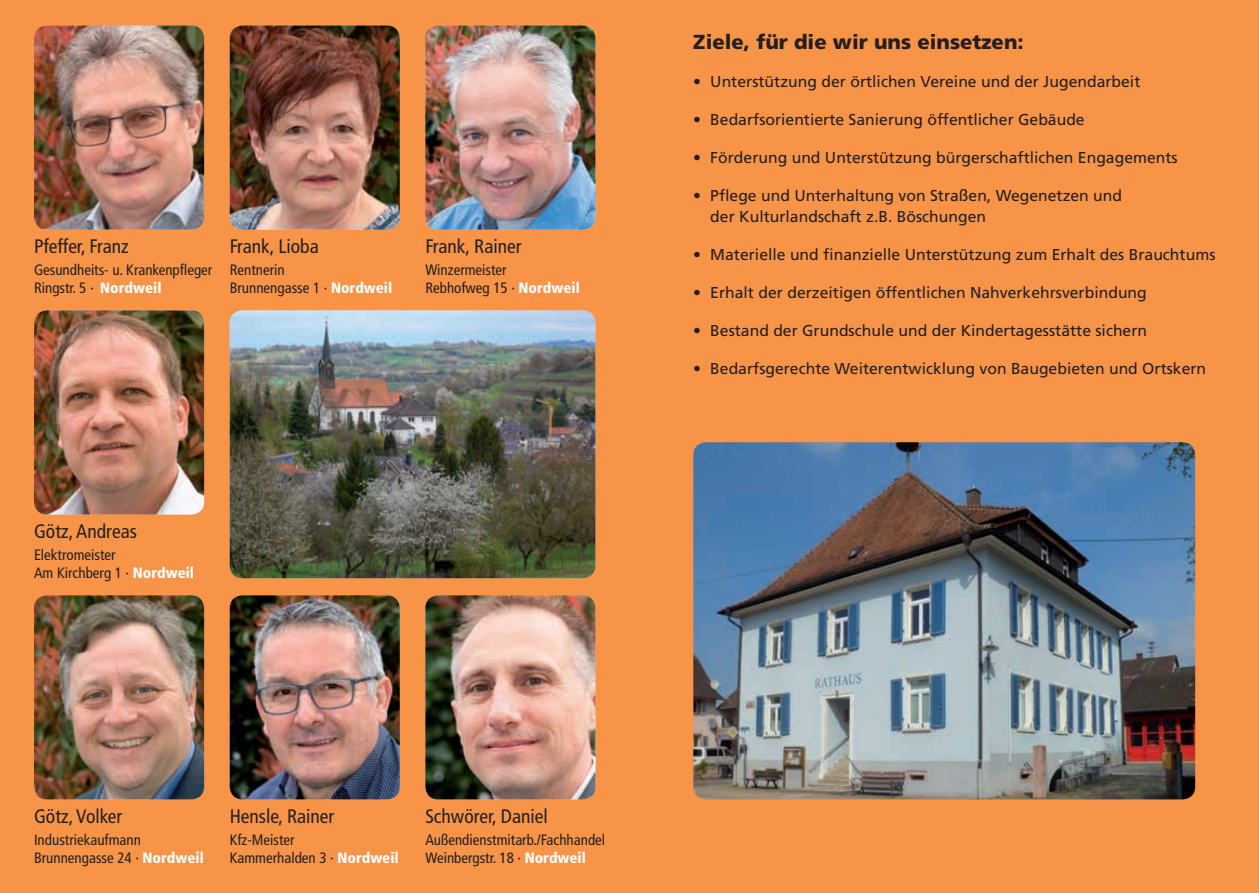
<style>
.page{position:relative;width:1259px;height:893px;background:#fff}
.page>*{position:absolute;margin:0;border:0;box-sizing:border-box;transform-origin:0 0}
.t1{font:900 20.25px "Frutiger";color:#231f20}
.t2{font:condensed 19.5px "Frutiger";color:#231f20}
.t3{font:15.75px/21px "Frutiger";color:#231f20}
.t4{font:condensed 15px/18px "Frutiger";color:#231f20}
.s1{font-weight:900;color:#fff}
</style>
<div class="page">
<div style="left:0;top:0;width:628px;height:893px;background:#f79447"></div>
<img style="left:34px;top:26px;width:170px;height:204px">
<img style="left:230px;top:310px;width:365px;height:268px">
<img style="left:34px;top:310px;width:170px;height:204px">
<img style="left:425px;top:595px;width:170px;height:204px">
<img style="left:425px;top:26px;width:170px;height:204px">
<img style="left:230px;top:595px;width:170px;height:204px">
<img style="left:230px;top:26px;width:170px;height:204px">
<img style="left:34px;top:595px;width:170px;height:204px">
<div style="left:629px;top:0;width:630px;height:893px;background:#f79447"></div>
<img style="left:693px;top:442px;width:502px;height:357px">
<p class="t2" style="left:34px;top:235px;width:96px">Pfeffer, Franz</p>
<p class="t4" style="left:34px;top:261px;width:180px">Gesundheits- u. Krankenpfleger<br>Ringstr. 5 · <span class="s1">Nordweil</span></p>
<p class="t2" style="left:230px;top:235px;width:91px">Frank, Lioba</p>
<p class="t4" style="left:230px;top:261px;width:164px">Rentnerin<br>Brunnengasse 1 · <span class="s1">Nordweil</span></p>
<p class="t2" style="left:425px;top:235px;width:98px">Frank, Rainer</p>
<p class="t4" style="left:425px;top:261px;width:156px">Winzermeister<br>Rebhofweg 15 · <span class="s1">Nordweil</span></p>
<p class="t2" style="left:34px;top:520px;width:104px">Götz, Andreas</p>
<p class="t4" style="left:34px;top:546px;width:162px">Elektromeister<br>Am Kirchberg 1 · <span class="s1">Nordweil</span></p>
<p class="t1" style="left:693px;top:29px;width:332px">Ziele, für die wir uns einsetzen:</p>
<p class="t3" style="left:693px;top:71px;width:449px">• Unterstützung der örtlichen Vereine und der Jugendarbeit</p>
<p class="t3" style="left:693px;top:109px;width:393px">• Bedarfsorientierte Sanierung öffentlicher Gebäude</p>
<p class="t3" style="left:693px;top:147px;width:486px">• Förderung und Unterstützung bürgerschaftlichen Engagements</p>
<p class="t3" style="left:710px;top:185px;width:413px;text-indent:-17px">• Pflege und Unterhaltung von Straßen, Wegenetzen und der Kulturlandschaft z.B. Böschungen</p>
<p class="t3" style="left:693px;top:244px;width:524px">• Materielle und finanzielle Unterstützung zum Erhalt des Brauchtums</p>
<p class="t3" style="left:693px;top:282px;width:455px">• Erhalt der derzeitigen öffentlichen Nahverkehrsverbindung</p>
<p class="t3" style="left:693px;top:320px;width:455px">• Bestand der Grundschule und der Kindertagesstätte sichern</p>
<p class="t3" style="left:693px;top:358px;width:514px">• Bedarfsgerechte Weiterentwicklung von Baugebieten und Ortskern</p>
<p class="t2" style="left:34px;top:804px;width:90px">Götz, Volker</p>
<p class="t4" style="left:34px;top:831px;width:171px">Industriekaufmann<br>Brunnengasse 24 · <span class="s1">Nordweil</span></p>
<p class="t2" style="left:230px;top:804px;width:106px">Hensle, Rainer</p>
<p class="t4" style="left:230px;top:831px;width:170px">Kfz-Meister<br>Kammerhalden 3 · <span class="s1">Nordweil</span></p>
<p class="t2" style="left:425px;top:804px;width:124px">Schwörer, Daniel</p>
<p class="t4" style="left:425px;top:831px;width:181px">Außendienstmitarb./Fachhandel<br>Weinbergstr. 18 · <span class="s1">Nordweil</span></p>
</div>
